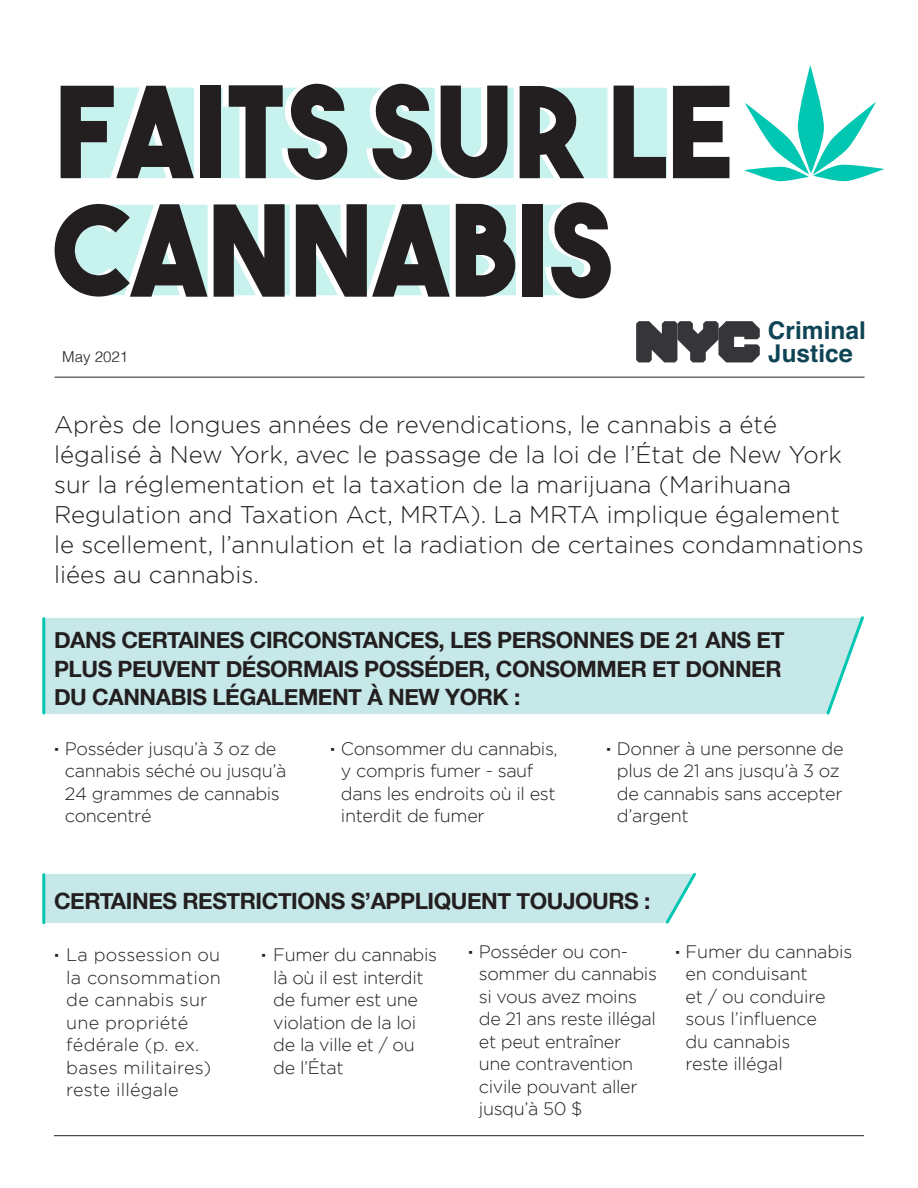
<style>
.page{position:relative;width:918px;height:1188px;background:#fff}
.page>*{position:absolute;margin:0;border:0;box-sizing:border-box;transform-origin:0 0}
.t1{font:126px/118.5px "The Bold Font";color:#231f20;scale:.95 1}
.t2{font:700 24.6px "Helvetica";color:#0e4455}
.t3{font:700 24.45px "Helvetica";color:#0e4455}
.t4{font:300 24px/30px "Gotham";color:#231f20}
.t5{font:700 22.5px/28.5px "Helvetica Neue";letter-spacing:-.02em;color:#231f20}
.t6{font:300 18px/22.5px "Gotham";letter-spacing:-.02em;color:#231f20}
.t7{font:300 18px/22.5px "Gotham";letter-spacing:.01em;color:#231f20}
.t8{font:300 15px "Helvetica";color:#231f20}
.s1{font-weight:700}
</style>
<div class="page">
<svg style="left:67px;top:204px;width:535px;height:92px;background:#cbf3ef"></svg>
<div style="left:67px;top:87px;width:636px;height:91px;background:#c7f2ee"></div>
<div style="left:44px;top:617px;width:780px;height:98px;background:#c7e8e9"></div>
<hr style="left:55px;top:377px;width:810px;height:1px;background:#231f20">
<svg style="left:744px;top:65px;width:140px;height:117px"></svg>
<hr style="left:42px;top:619px;width:3px;height:94px;background:#01c6b2">
<hr style="left:42px;top:875px;width:3px;height:48px;background:#01c6b2">
<svg style="left:44px;top:872px;width:652px;height:53px;background:#c9e9ea"></svg>
<svg style="left:824px;top:616px;width:40px;height:99px"></svg>
<svg style="left:636px;top:321px;width:124px;height:41px"></svg>
<hr style="left:54px;top:1135px;width:810px;height:1px;background:#231f20">
<p class="t1" style="left:55px;top:71px;width:717px">FAITS SUR LE<br>CANNABIS</p>
<p class="t8" style="left:62px;top:344px;width:67px">May 2021</p>
<p class="t2" style="left:768px;top:311px;width:99px">Criminal</p>
<p class="t3" style="left:768px;top:334px;width:86px">Justice</p>
<p class="t4" style="left:54px;top:409px;width:811px">Après de longues années de revendications, le cannabis a été légalisé à New York, avec le passage de la loi de l’État de New York sur la réglementation et la taxation de la marijuana (Marihuana Regulation and Taxation Act, MRTA). La MRTA implique également le scellement, l’annulation et la radiation de certaines condamnations liées au cannabis.</p>
<p class="t5" style="left:54px;top:627px;width:732px">DANS CERTAINES CIRCONSTANCES, LES PERSONNES DE 21 ANS ET<br>PLUS PEUVENT DÉSORMAIS POSSÉDER, CONSOMMER ET DONNER<br>DU CANNABIS LÉGALEMENT À NEW YORK :</p>
<p class="t6" style="left:65px;top:737px;width:223px;text-indent:-11px"><span class="s1">·</span> Posséder jusqu’à 3 oz de cannabis séché ou jusqu’à<br>24 grammes de cannabis concentré</p>
<p class="t6" style="left:341px;top:737px;width:218px;text-indent:-11px"><span class="s1">·</span> Consommer du cannabis, y compris fumer - sauf dans les endroits où il est interdit de fumer</p>
<p class="t6" style="left:617px;top:737px;width:228px;text-indent:-11px"><span class="s1">·</span> Donner à une personne de plus de 21 ans jusqu’à 3 oz de cannabis sans accepter d’argent</p>
<p class="t5" style="left:54px;top:888px;width:598px">CERTAINES RESTRICTIONS S’APPLIQUENT TOUJOURS :</p>
<p class="t7" style="left:66px;top:943px;width:156px;text-indent:-12px"><span class="s1">·</span> La possession ou la consommation de cannabis sur une propriété fédérale (p. ex. bases militaires) reste illégale</p>
<p class="t6" style="left:273px;top:943px;width:165px;text-indent:-12px"><span class="s1">·</span> Fumer du cannabis là où il est interdit de fumer est une violation de la loi de la ville et / ou de l’État</p>
<p class="t6" style="left:479px;top:940px;width:180px;text-indent:-11px"><span class="s1">·</span> Posséder ou con&shy;sommer du cannabis si vous avez moins de 21 ans reste illégal et peut entraîner une contravention civile pouvant aller jusqu’à 50 $</p>
<p class="t6" style="left:686px;top:940px;width:168px;text-indent:-11px"><span class="s1">·</span> Fumer du cannabis en conduisant<br>et / ou conduire sous l’influence<br>du cannabis<br>reste illégal</p>
</div>
